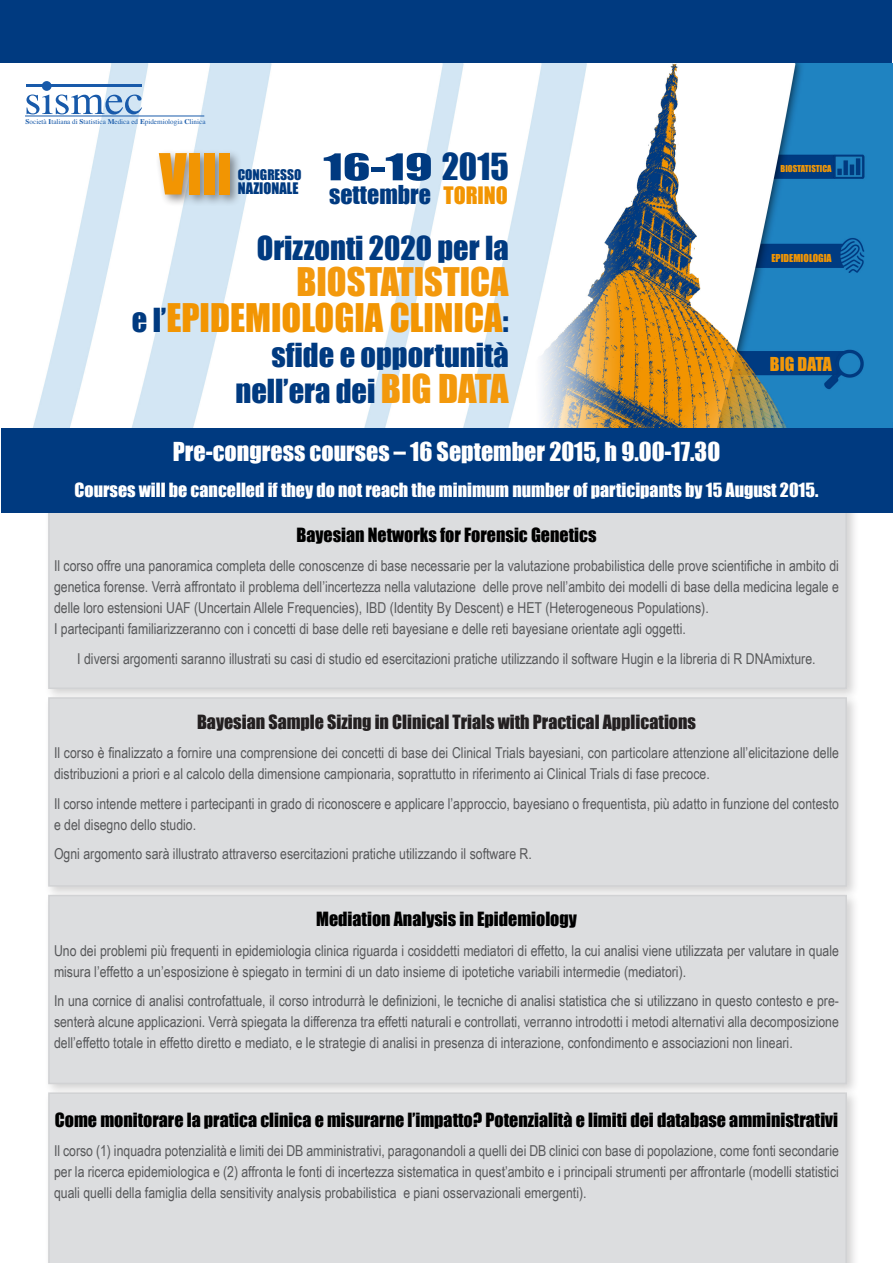
<style>
.page{position:relative;width:893px;height:1263px;background:#fff}
.page>*{position:absolute;margin:0;border:0;box-sizing:border-box;transform-origin:0 0}
.t1{font:52.35px "Impact";color:#f29502}
.t2{font:36.3px/35.7px "Impact";color:#f29502;text-align:right}
.t3{font:34.05px "Impact";color:#003a80;scale:1.5 1}
.t4{font:30.45px/35.7px "Impact";color:#003a80;text-align:right}
.t5{font:24px "Impact";color:#fff}
.t6{font:24px "Impact";color:#003a80}
.t7{font:18px "Impact";color:#000}
.t8{font:18px "Impact";color:#fff}
.t9{font:18px "Impact";color:#231f20}
.t10{font:17.7px "Impact";color:#f29809}
.t11{font:15px/21px "Arial Narrow";color:#57585a}
.t12{font:14.55px "Impact";color:#003a80}
.t13{font:13.5px "Impact";color:#003a80}
.t14{font:10.05px "Impact";color:#f29503}
.t15{font:8.7px "Impact";color:#f29706}
.t16{font:7.2px "Times";color:#185aaa}
.s1{font-weight:700}
.s2{font-size:34.2px}
.s3{font-size:22.05px;color:#f29502}
.s4{color:#f3990d}
.s5{font-size:30.45px;color:#003a80}
.s6{font-size:36.45px;color:#f3990c}
</style>
<div class="page">
<div style="left:44px;top:495px;width:815px;height:207px;background:#231f20;opacity:.2"></div>
<div style="left:48px;top:500px;width:799px;height:189px;background:#dcdddf;border:2px solid #d1d2d4"></div>
<div style="left:44px;top:693px;width:815px;height:206px;background:#231f20;opacity:.2"></div>
<div style="left:48px;top:697px;width:799px;height:190px;background:#dcdddf"></div>
<div style="left:44px;top:891px;width:815px;height:206px;background:#231f20;opacity:.2"></div>
<div style="left:48px;top:895px;width:799px;height:189px;background:#dcdddf;border:2px solid #d1d2d4"></div>
<div style="left:44px;top:1088px;width:815px;height:175px;background:#231f20;opacity:.2"></div>
<div style="left:48px;top:1092px;width:799px;height:171px;background:#dcdddf"></div>
<div style="left:1px;top:0;width:891px;height:74px;background:#003a80"></div>
<div style="left:2px;top:423px;width:891px;height:90px;background:#003a80"></div>
<img style="left:1px;top:64px;width:892px;height:364px">
<div style="left:155px;top:149px;width:87px;height:58px;background:#231f20;opacity:.5"></div>
<svg style="left:26px;top:95px;width:116px;height:20px"></svg>
<hr style="left:26px;top:84px;width:115px;height:3px;background:#185aaa">
<div style="left:42px;top:81px;width:10px;height:10px;background:#185aaa;border-radius:50%"></div>
<hr style="left:25px;top:116px;width:179px;height:1px;background:#185aaa">
<p class="t16" style="left:26px;top:115px;width:181px"><span class="s1">S</span>ocietà <span class="s1">I</span>taliana di <span class="s1">S</span>tatistica <span class="s1">M</span>edica ed <span class="s1">E</span>pidemiologia <span class="s1">C</span>linica</p>
<h1 class="t1" style="left:159px;top:133px;width:74px">VIII</h1>
<h3 class="t3" style="left:323px;top:141px;width:125px">16-19 <span class="s2">2015</span></h3>
<p class="t15" style="left:781px;top:161px;width:53px">BIOSTATISTICA</p>
<p class="t13" style="left:238px;top:164px;width:65px">CONGRESSO</p>
<p class="t12" style="left:238px;top:177px;width:62px">NAZIONALE</p>
<h3 class="t6" style="left:329px;top:176px;width:180px">settembre <span class="s3">TORINO</span></h3>
<h3 class="t4" style="left:257px;top:230px;width:253px">Orizzonti 2020 per la</h3>
<h2 class="t2" style="left:132px;top:263px;width:378px"><span class="s4">BIOSTATISTICA<br></span><span class="s5">e l’</span>EPIDEMIOLOGIA CLINICA<span class="s5">:</span></h2>
<h3 class="t4" style="left:235px;top:337px;width:275px">sfide e opportunità nell’era dei <span class="s6">BIG DATA</span></h3>
<h3 class="t5" style="left:173px;top:433px;width:549px">Pre-congress courses – 16 September 2015, h 9.00-17.30</h3>
<p class="t8" style="left:75px;top:476px;width:745px">Courses will be cancelled if they do not reach the minimum number of participants by 15 August 2015.</p>
<p class="t7" style="left:296px;top:520px;width:302px">Bayesian Networks for Forensic Genetics</p>
<p class="t11" style="left:54px;top:555px;width:786px">Il corso offre una panoramica completa delle conoscenze di base necessarie per la valutazione probabilistica delle prove scientifiche in ambito di genetica forense. Verrà affrontato il problema dell’incertezza nella valutazione delle prove nell’ambito dei modelli di base della medicina legale e delle loro estensioni UAF (Uncertain Allele Frequencies), IBD (Identity By Descent) e HET (Heterogeneous Populations).<br>I partecipanti familiarizzeranno con i concetti di base delle reti bayesiane e delle reti bayesiane orientate agli oggetti.</p>
<p class="t11" style="left:77px;top:647px;width:740px">I diversi argomenti saranno illustrati su casi di studio ed esercitazioni pratiche utilizzando il software Hugin e la libreria di R DNAmixture.</p>
<p class="t14" style="left:771px;top:250px;width:62px">EPIDEMIOLOGIA</p>
<p class="t10" style="left:770px;top:350px;width:63px">BIG DATA</p>
<p class="t9" style="left:197px;top:708px;width:500px">Bayesian Sample Sizing in Clinical Trials with Practical Applications</p>
<p class="t11" style="left:54px;top:742px;width:786px">Il corso è finalizzato a fornire una comprensione dei concetti di base dei Clinical Trials bayesiani, con particolare attenzione all’elicitazione delle distribuzioni a priori e al calcolo della dimensione campionaria, soprattutto in riferimento ai Clinical Trials di fase precoce.</p>
<p class="t11" style="left:54px;top:792px;width:786px">Il corso intende mettere i partecipanti in grado di riconoscere e applicare l’approccio, bayesiano o frequentista, più adatto in funzione del contesto e del disegno dello studio.</p>
<p class="t11" style="left:54px;top:843px;width:479px">Ogni argomento sarà illustrato attraverso esercitazioni pratiche utilizzando il software R.</p>
<p class="t7" style="left:316px;top:905px;width:262px">Mediation Analysis in Epidemiology</p>
<p class="t11" style="left:54px;top:939px;width:786px">Uno dei problemi più frequenti in epidemiologia clinica riguarda i cosiddetti mediatori di effetto, la cui analisi viene utilizzata per valutare in quale misura l’effetto a un’esposizione è spiegato in termini di un dato insieme di ipotetiche variabili intermedie (mediatori).</p>
<p class="t11" style="left:54px;top:990px;width:786px;text-align:justify">In una cornice di analisi controfattuale, il corso introdurrà le definizioni, le tecniche di analisi statistica che si utilizzano in questo contesto e pre&shy;senterà alcune applicazioni. Verrà spiegata la differenza tra effetti naturali e controllati, verranno introdotti i metodi alternativi alla decomposizione dell’effetto totale in effetto diretto e mediato, e le strategie di analisi in presenza di interazione, confondimento e associazioni non lineari.</p>
<p class="t7" style="left:55px;top:1106px;width:785px">Come monitorare la pratica clinica e misurarne l’impatto? Potenzialità e limiti dei database amministrativi</p>
<p class="t11" style="left:54px;top:1140px;width:786px;text-align:justify">Il corso (1) inquadra potenzialità e limiti dei DB amministrativi, paragonandoli a quelli dei DB clinici con base di popolazione, come fonti secondarie per la ricerca epidemiologica e (2) affronta le fonti di incertezza sistematica in quest’ambito e i principali strumenti per affrontarle (modelli statistici quali quelli della famiglia della sensitivity analysis probabilistica e piani osservazionali emergenti).</p>
</div>
